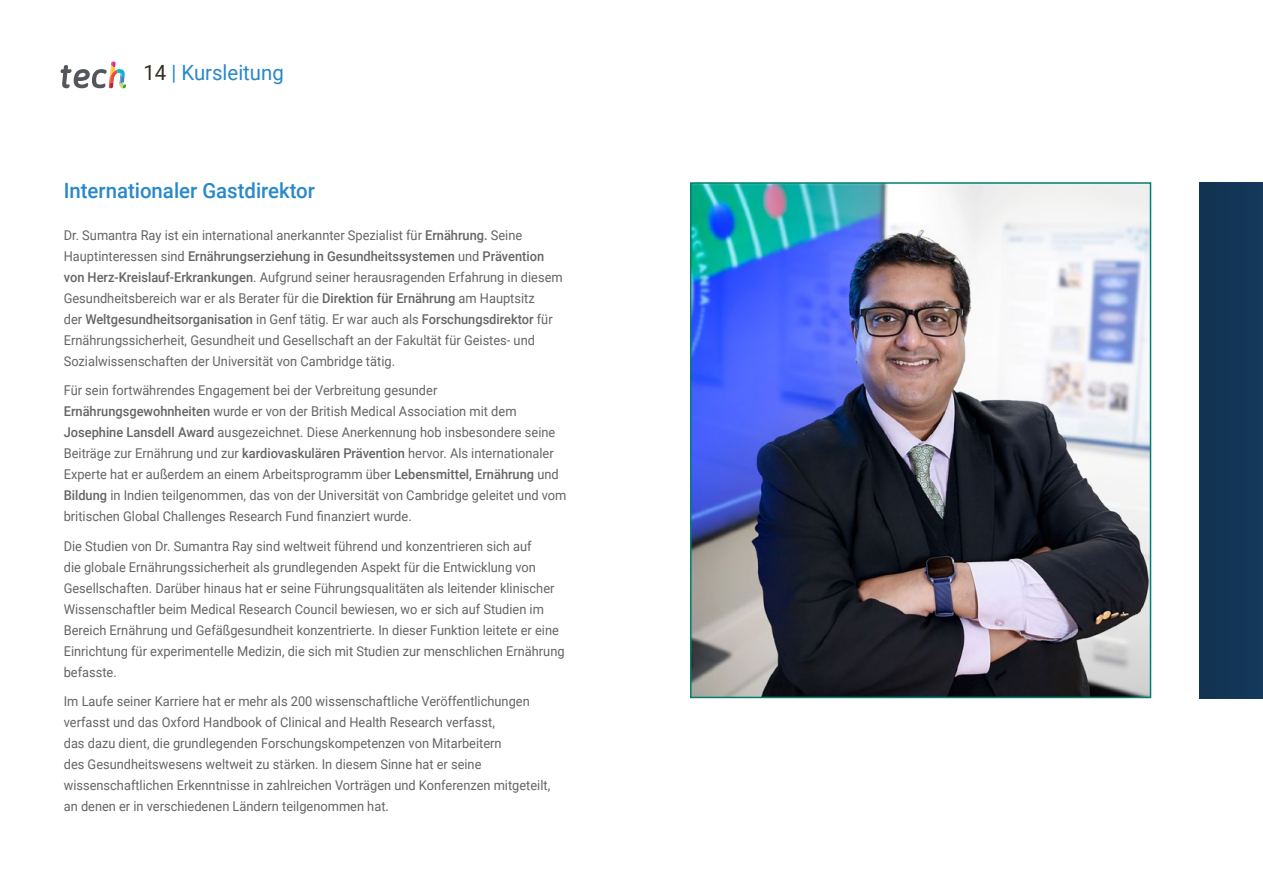
<style>
.page{position:relative;width:1263px;height:893px;background:#fff}
.page>*{position:absolute;margin:0;border:0;box-sizing:border-box;transform-origin:0 0}
.t1{font:500 21px "Roboto";color:#2988c9}
.t2{font:21px "Roboto";color:#2988c9}
.t3{font:13.5px/21px "Roboto";color:#656565;scale:.95 1}
.s1{color:#312e20}
.s2{font-weight:500}
</style>
<div class="page">
<div style="left:1199px;top:182px;width:64px;height:516px;background:#133556"></div>
<img style="left:693px;top:185px;width:455px;height:510px">
<div style="left:690px;top:182px;width:461px;height:516px;border:2px solid #007e6f"></div>
<svg style="left:61px;top:62px;width:65px;height:27px"></svg>
<h1 class="t2" style="left:144px;top:57px;width:142px"><span class="s1">14</span> | Kursleitung</h1>
<h1 class="t1" style="left:64px;top:176px;width:253px">Internationaler Gastdirektor</h1>
<p class="t3" style="left:64px;top:224px;width:527px">Dr. Sumantra Ray ist ein international anerkannter Spezialist für <span class="s2">Ernährung.</span> Seine Hauptinteressen sind <span class="s2">Ernährungserziehung in Gesundheitssystemen</span> und <span class="s2">Prävention von Herz-Kreislauf-Erkrankungen</span>. Aufgrund seiner herausragenden Erfahrung in diesem Gesundheitsbereich war er als Berater für die <span class="s2">Direktion für Ernährung</span> am Hauptsitz<br>der <span class="s2">Weltgesundheitsorganisation</span> in Genf tätig. Er war auch als <span class="s2">Forschungsdirektor</span> für Ernährungssicherheit, Gesundheit und Gesellschaft an der Fakultät für Geistes- und Sozialwissenschaften der Universität von Cambridge tätig.</p>
<p class="t3" style="left:64px;top:379px;width:531px">Für sein fortwährendes Engagement bei der Verbreitung gesunder <span class="s2">Ernährungsgewohnheiten</span> wurde er von der British Medical Association mit dem <span class="s2">Josephine Lansdell Award</span> ausgezeichnet. Diese Anerkennung hob insbesondere seine Beiträge zur Ernährung und zur <span class="s2">kardiovaskulären Prävention</span> hervor. Als internationaler Experte hat er außerdem an einem Arbeitsprogramm über <span class="s2">Lebensmittel, Ernährung</span> und <span class="s2">Bildung</span> in Indien teilgenommen, das von der Universität von Cambridge geleitet und vom britischen Global Challenges Research Fund finanziert wurde.</p>
<p class="t3" style="left:64px;top:535px;width:529px">Die Studien von Dr. Sumantra Ray sind weltweit führend und konzentrieren sich auf<br>die globale Ernährungssicherheit als grundlegenden Aspekt für die Entwicklung von Gesellschaften. Darüber hinaus hat er seine Führungsqualitäten als leitender klinischer Wissenschaftler beim Medical Research Council bewiesen, wo er sich auf Studien im Bereich Ernährung und Gefäßgesundheit konzentrierte. In dieser Funktion leitete er eine Einrichtung für experimentelle Medizin, die sich mit Studien zur menschlichen Ernährung befasste.</p>
<p class="t3" style="left:64px;top:690px;width:513px">Im Laufe seiner Karriere hat er mehr als 200 wissenschaftliche Veröffentlichungen verfasst und das Oxford Handbook of Clinical and Health Research verfasst,<br>das dazu dient, die grundlegenden Forschungskompetenzen von Mitarbeitern<br>des Gesundheitswesens weltweit zu stärken. In diesem Sinne hat er seine wissenschaftlichen Erkenntnisse in zahlreichen Vorträgen und Konferenzen mitgeteilt, an denen er in verschiedenen Ländern teilgenommen hat.</p>
</div>
